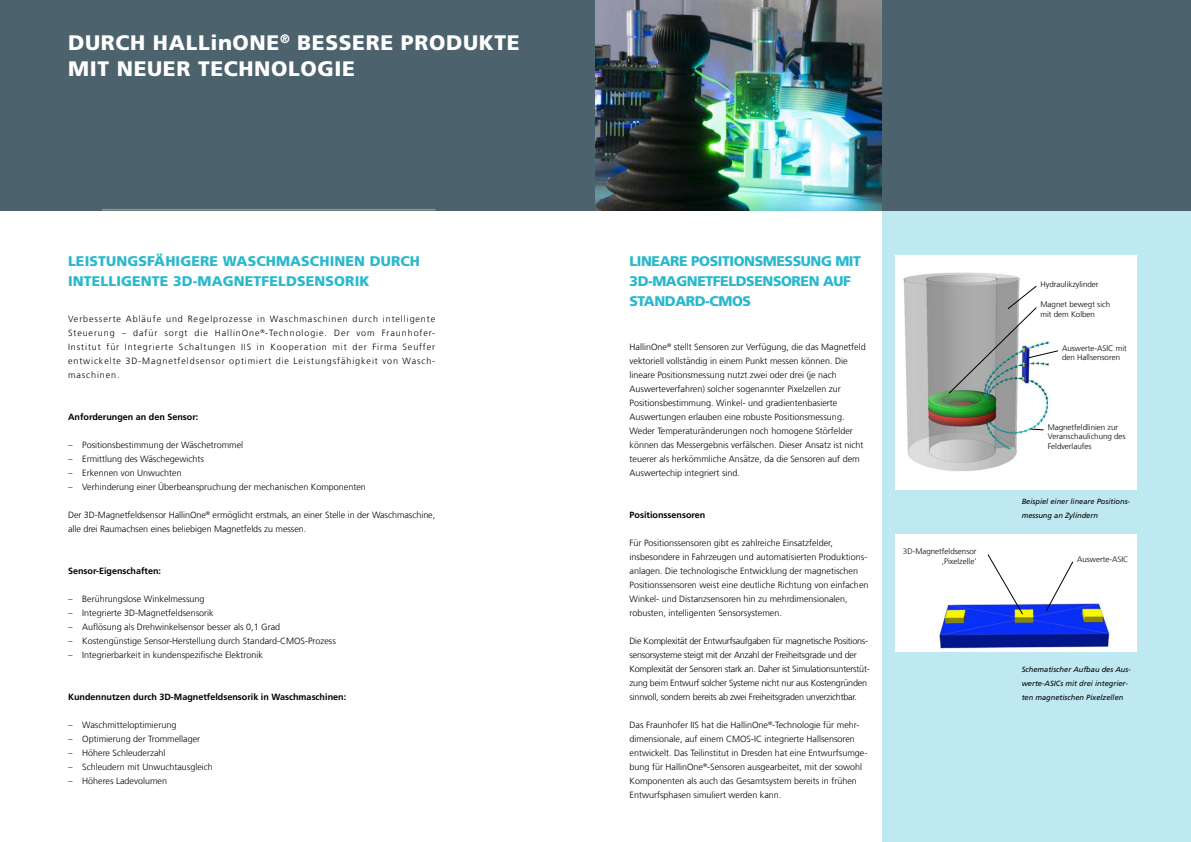
<style>
.page{position:relative;width:1191px;height:842px;background:#fff}
.page>*{position:absolute;margin:0;border:0;box-sizing:border-box;transform-origin:0 0}
.t1{font:900 21px/26px "Frutiger LT Com";letter-spacing:.03em;color:#fff}
.t2{font:900 14px/20px "Frutiger LT Com";letter-spacing:.01em;color:#29b8ce}
.t3{font:900 14px/20px "Frutiger LT Com";letter-spacing:-.03em;color:#29b8ce}
.t4{font:300 9px/14px "Frutiger LT Com";color:#000}
.t5{font:300 9px/14px "Frutiger LT Com";letter-spacing:-.025em;color:#000}
.t6{font:700 9px "Frutiger LT Com";color:#000}
.t7{font:300 8px/9.6px "Frutiger LT Com";color:#000}
.t8{font:300 8px/10.4px "Frutiger";color:#000;text-align:right}
.t9{font:italic 7.5px/14px "Frutiger LT Com";color:#000}
</style>
<div class="page">
<div style="left:882px;top:210px;width:309px;height:632px;background:#bfe9f0"></div>
<div style="left:0;top:0;width:1191px;height:210px;background:#4c626c"></div>
<hr style="left:102px;top:210px;width:333px;height:1px;background:#cbb076">
<img style="left:595px;top:0;width:287px;height:210px">
<div style="left:895px;top:256px;width:241px;height:234px;background:#fff"></div>
<img style="left:903px;top:272px;width:148px;height:199px">
<div style="left:1040px;top:279px;width:82px;height:14px;background:#fff"></div>
<svg style="left:948px;top:285px;width:110px;height:109px"></svg>
<div style="left:1047px;top:422px;width:86px;height:36px;background:#fff"></div>
<svg style="left:1030px;top:428px;width:14px;height:3px"></svg>
<div style="left:895px;top:534px;width:241px;height:118px;background:#fff"></div>
<img style="left:939px;top:602px;width:172px;height:47px">
<svg style="left:1045px;top:561px;width:28px;height:51px"></svg>
<svg style="left:987px;top:554px;width:36px;height:61px"></svg>
<h1 class="t1" style="left:68px;top:29px;width:453px">DURCH HALLinONE<sup>®</sup> BESSERE PRODUKTE<br>MIT NEUER TECHNOLOGIE</h1>
<h2 class="t2" style="left:68px;top:251px;width:353px">LEISTUNGSFÄHIGERE WASCHMASCHINEN DURCH<br>INTELLIGENTE 3D-MAGNETFELDSENSORIK</h2>
<p class="t4" style="left:68px;top:312px;width:369px;text-align:justify">Verbesserte Abläufe und Regelprozesse in Waschmaschinen durch intelligente Steuerung – dafür sorgt die HallinOne<sup>®</sup>-Technologie. Der vom Fraunhofer-Institut für Integrierte Schaltungen IIS in Kooperation mit der Firma Seuffer entwickelte 3D-Magnetfeldsensor optimiert die Leistungsfähigkeit von Wasch&shy;maschinen.</p>
<p class="t6" style="left:68px;top:412px;width:132px">Anforderungen an den Sensor:</p>
<p class="t4" style="left:68px;top:438px;width:177px">– Positionsbestimmung der Wäschetrommel</p>
<p class="t4" style="left:68px;top:452px;width:137px">– Ermittlung des Wäschegewichts</p>
<p class="t4" style="left:68px;top:466px;width:115px">– Erkennen von Unwuchten</p>
<p class="t4" style="left:68px;top:480px;width:299px">– Verhinderung einer Überbeanspruchung der mechanischen Komponenten</p>
<p class="t4" style="left:68px;top:508px;width:369px">Der 3D-Magnetfeldsensor HallinOne<sup>®</sup> ermöglicht erstmals, an einer Stelle in der Waschmaschine, alle drei Raumachsen eines beliebigen Magnetfelds zu messen.</p>
<p class="t6" style="left:68px;top:566px;width:95px">Sensor-Eigenschaften:</p>
<p class="t4" style="left:68px;top:592px;width:138px">– Berührungslose Winkelmessung</p>
<p class="t4" style="left:68px;top:606px;width:147px">– Integrierte 3D-Magnetfeldsensorik</p>
<p class="t4" style="left:68px;top:620px;width:214px">– Auflösung als Drehwinkelsensor besser als 0,1 Grad</p>
<p class="t4" style="left:68px;top:634px;width:269px">– Kostengünstige Sensor-Herstellung durch Standard-CMOS-Prozess</p>
<p class="t4" style="left:68px;top:648px;width:196px">– Integrierbarkeit in kundenspezifische Elektronik</p>
<p class="t6" style="left:68px;top:692px;width:280px">Kundennutzen durch 3D-Magnetfeldsensorik in Waschmaschinen:</p>
<p class="t4" style="left:68px;top:718px;width:110px">– Waschmitteloptimierung</p>
<p class="t4" style="left:68px;top:732px;width:134px">– Optimierung der Trommellager</p>
<p class="t4" style="left:68px;top:746px;width:99px">– Höhere Schleuderzahl</p>
<p class="t4" style="left:68px;top:760px;width:146px">– Schleudern mit Unwuchtausgleich</p>
<p class="t4" style="left:68px;top:774px;width:101px">– Höheres Ladevolumen</p>
<h2 class="t3" style="left:629px;top:251px;width:233px">LINEARE POSITIONSMESSUNG MIT<br>3D-MAGNETFELDSENSOREN AUF<br>STANDARD-CMOS</h2>
<p class="t4" style="left:629px;top:340px;width:238px">HallinOne<sup>®</sup> stellt Sensoren zur Verfügung, die das Magnetfeld vektoriell vollständig in einem Punkt messen können. Die lineare Positionsmessung nutzt zwei oder drei (je nach Auswerteverfahren) solcher sogenannter Pixelzellen zur Positionsbestimmung. Winkel- und gradientenbasierte Auswertungen erlauben eine robuste Positionsmessung.<br>Weder Temperaturänderungen noch homogene Störfelder können das Messergebnis verfälschen. Dieser Ansatz ist nicht teuerer als herkömmliche Ansätze, da die Sensoren auf dem Auswertechip integriert sind.</p>
<p class="t6" style="left:629px;top:510px;width:77px">Positionssensoren</p>
<p class="t4" style="left:629px;top:536px;width:240px">Für Positionssensoren gibt es zahlreiche Einsatzfelder, insbesondere in Fahrzeugen und automatisierten Produktions&shy;anlagen. Die technologische Entwicklung der magnetischen Positionssensoren weist eine deutliche Richtung von einfachen Winkel- und Distanzsensoren hin zu mehrdimensionalen, robusten, intelligenten Sensorsystemen.</p>
<p class="t5" style="left:629px;top:634px;width:242px">Die Komplexität der Entwurfsaufgaben für magnetische Positions&shy;sensorsysteme steigt mit der Anzahl der Freiheitsgrade und der Komplexität der Sensoren stark an. Daher ist Simulationsunterstüt&shy;zung beim Entwurf solcher Systeme nicht nur aus Kostengründen sinnvoll, sondern bereits ab zwei Freiheitsgraden unverzichtbar.</p>
<p class="t4" style="left:629px;top:718px;width:239px">Das Fraunhofer IIS hat die HallinOne<sup>®</sup>-Technologie für mehr&shy;dimensionale, auf einem CMOS-IC integrierte Hallsensoren entwickelt. Das Teilinstitut in Dresden hat eine Entwurfsumge&shy;bung für HallinOne<sup>®</sup>-Sensoren ausgearbeitet, mit der sowohl Komponenten als auch das Gesamtsystem bereits in frühen Entwurfsphasen simuliert werden kann.</p>
<p class="t8" style="left:903px;top:546px;width:75px">3D-Magnetfeldsensor ‚Pixelzelle’</p>
<p class="t7" style="left:1040px;top:280px;width:60px">Hydraulikzylinder</p>
<p class="t7" style="left:1040px;top:300px;width:71px">Magnet bewegt sich mit dem Kolben</p>
<p class="t7" style="left:1062px;top:343px;width:66px">Auswerte-ASIC mit den Hallsensoren</p>
<p class="t7" style="left:1047px;top:422px;width:80px">Magnetfeldlinien zur<br>Veranschaulichung des</p>
<p class="t7" style="left:1047px;top:442px;width:45px">Feldverlaufes</p>
<p class="t9" style="left:1021px;top:494px;width:110px">Beispiel einer lineare Positions&shy;messung an Zylindern</p>
<p class="t8" style="left:1077px;top:554px;width:53px">Auswerte-ASIC</p>
<p class="t9" style="left:1021px;top:662px;width:111px">Schematischer Aufbau des Aus&shy;werte-ASICs mit drei integrier&shy;ten magnetischen Pixelzellen</p>
</div>
